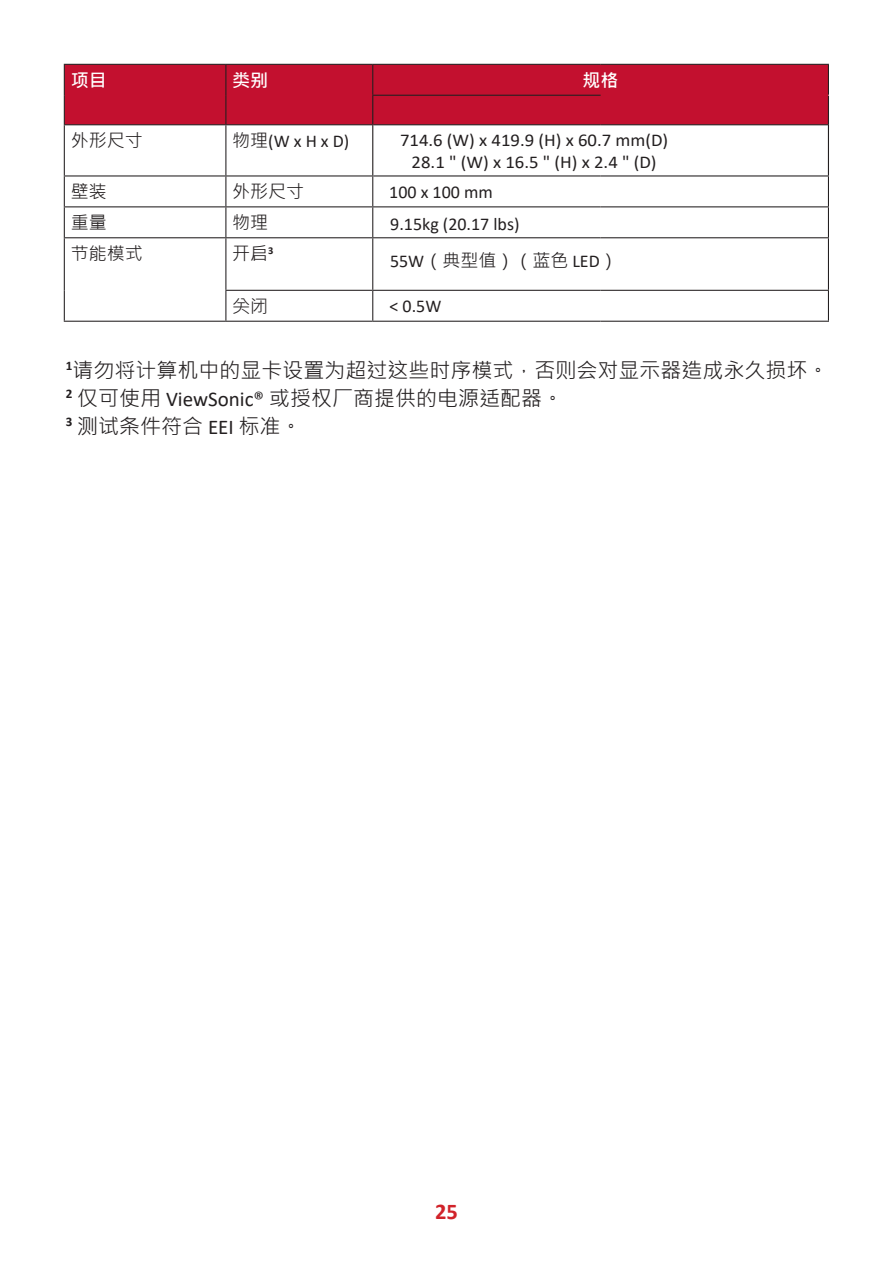
<style>
.page{position:relative;width:893px;height:1263px;background:#fff}
.page>*{position:absolute;margin:0;border:0;box-sizing:border-box;transform-origin:0 0}
.t1{font:700 22.5px "Calibri";color:#d1232a}
.t2{font:21px/28px "Microsoft Jheng Hei";color:#231f20}
.t3{font:18px/21.6px "Calibri";color:#231f20;text-align:center;scale:1.04 1}
.t4{font:18px "Calibri";color:#231f20}
.t5{font:18px "Microsoft Jheng Hei";color:#231f20}
.t6{font:700 18px "Microsoft Jheng Hei";color:#fff}
.s1{font-family:"Microsoft Jheng Hei"}
.s2{font-family:"Calibri"}
</style>
<div class="page">
<div style="left:65px;top:65px;width:763px;height:59px;background:#c3102f"></div>
<hr style="left:64px;top:64px;width:162px;height:1px;background:#231f20">
<hr style="left:64px;top:65px;width:1px;height:30px;background:#231f20">
<hr style="left:226px;top:64px;width:147px;height:1px;background:#231f20">
<hr style="left:225px;top:65px;width:1px;height:30px;background:#231f20">
<hr style="left:373px;top:64px;width:228px;height:1px;background:#231f20">
<hr style="left:372px;top:65px;width:1px;height:30px;background:#231f20">
<hr style="left:601px;top:64px;width:228px;height:1px;background:#231f20">
<hr style="left:828px;top:65px;width:1px;height:30px;background:#231f20">
<svg style="left:64px;top:95px;width:1px;height:29px"></svg>
<svg style="left:225px;top:95px;width:1px;height:29px"></svg>
<hr style="left:64px;top:124px;width:162px;height:1px;background:#231f20">
<hr style="left:64px;top:125px;width:1px;height:50px;background:#231f20">
<hr style="left:226px;top:124px;width:146px;height:1px;background:#231f20">
<hr style="left:225px;top:125px;width:1px;height:50px;background:#231f20">
<hr style="left:64px;top:175px;width:162px;height:1px;background:#231f20">
<hr style="left:64px;top:176px;width:1px;height:30px;background:#231f20">
<hr style="left:226px;top:175px;width:147px;height:1px;background:#231f20">
<hr style="left:225px;top:176px;width:1px;height:30px;background:#231f20">
<hr style="left:372px;top:176px;width:1px;height:30px;background:#231f20">
<hr style="left:828px;top:176px;width:1px;height:30px;background:#231f20">
<hr style="left:64px;top:206px;width:162px;height:1px;background:#231f20">
<hr style="left:64px;top:207px;width:1px;height:30px;background:#231f20">
<hr style="left:226px;top:206px;width:147px;height:1px;background:#231f20">
<hr style="left:225px;top:207px;width:1px;height:30px;background:#231f20">
<hr style="left:373px;top:206px;width:228px;height:1px;background:#231f20">
<hr style="left:372px;top:207px;width:1px;height:30px;background:#231f20">
<hr style="left:601px;top:206px;width:228px;height:1px;background:#231f20">
<hr style="left:828px;top:207px;width:1px;height:30px;background:#231f20">
<hr style="left:64px;top:237px;width:162px;height:1px;background:#231f20">
<hr style="left:64px;top:238px;width:1px;height:52px;background:#231f20">
<hr style="left:226px;top:237px;width:147px;height:1px;background:#231f20">
<hr style="left:225px;top:238px;width:1px;height:52px;background:#231f20">
<hr style="left:373px;top:237px;width:228px;height:1px;background:#231f20">
<hr style="left:372px;top:238px;width:1px;height:52px;background:#231f20">
<hr style="left:601px;top:237px;width:228px;height:1px;background:#231f20">
<hr style="left:828px;top:238px;width:1px;height:52px;background:#231f20">
<hr style="left:64px;top:290px;width:1px;height:31px;background:#231f20">
<hr style="left:225px;top:290px;width:148px;height:1px;background:#231f20">
<hr style="left:225px;top:291px;width:1px;height:30px;background:#231f20">
<hr style="left:373px;top:290px;width:228px;height:1px;background:#231f20">
<hr style="left:372px;top:291px;width:1px;height:30px;background:#231f20">
<hr style="left:601px;top:290px;width:228px;height:1px;background:#231f20">
<hr style="left:828px;top:291px;width:1px;height:30px;background:#231f20">
<hr style="left:64px;top:321px;width:162px;height:1px;background:#231f20">
<hr style="left:226px;top:321px;width:147px;height:1px;background:#231f20">
<hr style="left:373px;top:321px;width:228px;height:1px;background:#231f20">
<hr style="left:601px;top:321px;width:228px;height:1px;background:#231f20">
<hr style="left:372px;top:95px;width:229px;height:1px;background:#231f20">
<hr style="left:373px;top:124px;width:228px;height:1px;background:#231f20">
<hr style="left:601px;top:124px;width:227px;height:1px;background:#231f20">
<svg style="left:828px;top:96px;width:1px;height:29px"></svg>
<svg style="left:372px;top:96px;width:1px;height:29px"></svg>
<hr style="left:372px;top:125px;width:1px;height:50px;background:#231f20">
<hr style="left:828px;top:125px;width:1px;height:50px;background:#231f20">
<hr style="left:373px;top:175px;width:228px;height:1px;background:#231f20">
<hr style="left:601px;top:175px;width:228px;height:1px;background:#231f20">
<p class="t6" style="left:71px;top:69px;width:37px">项目</p>
<p class="t6" style="left:232px;top:69px;width:37px">类别</p>
<p class="t6" style="left:583px;top:69px;width:37px">规格</p>
<p class="t5" style="left:71px;top:129px;width:73px">外形尺寸</p>
<p class="t4" style="left:232px;top:129px;width:119px"><span class="s1">物理</span>(W x H x D)</p>
<p class="t3" style="left:400px;top:129px;width:259px">714.6 (W) x 419.9 (H) x 60.7 mm(D)<br>28.1 " (W) x 16.5 " (H) x 2.4 " (D)</p>
<p class="t5" style="left:71px;top:180px;width:37px">壁装</p>
<p class="t5" style="left:232px;top:180px;width:73px">外形尺寸</p>
<p class="t4" style="left:389px;top:180px;width:105px">100 x 100 mm</p>
<p class="t5" style="left:71px;top:211px;width:37px">重量</p>
<p class="t5" style="left:232px;top:211px;width:37px">物理</p>
<p class="t4" style="left:390px;top:212px;width:131px">9.15kg (20.17 lbs)</p>
<p class="t5" style="left:71px;top:242px;width:73px">节能模式</p>
<p class="t5" style="left:232px;top:242px;width:43px">开启<sup>3</sup></p>
<p class="t5" style="left:390px;top:249px;width:229px"><span class="s2">55W</span>（典型值）（蓝色 <span class="s2">LED</span>）</p>
<p class="t5" style="left:232px;top:295px;width:37px">关闭</p>
<p class="t4" style="left:390px;top:293px;width:53px">&lt; 0.5W</p>
<p class="t2" style="left:66px;top:356px;width:764px"><sup>1</sup>请勿将计算机中的显卡设置为超过这些时序模式，否则会对显示器造成永久损坏。<br><sup>2</sup> 仅可使用 <span class="s2">ViewSonic®</span> 或授权厂商提供的电源适配器。<br><sup>3</sup> 测试条件符合 <span class="s2">EEI</span> 标准。</p>
<p class="t1" style="left:435px;top:1195px;width:24px">25</p>
</div>
